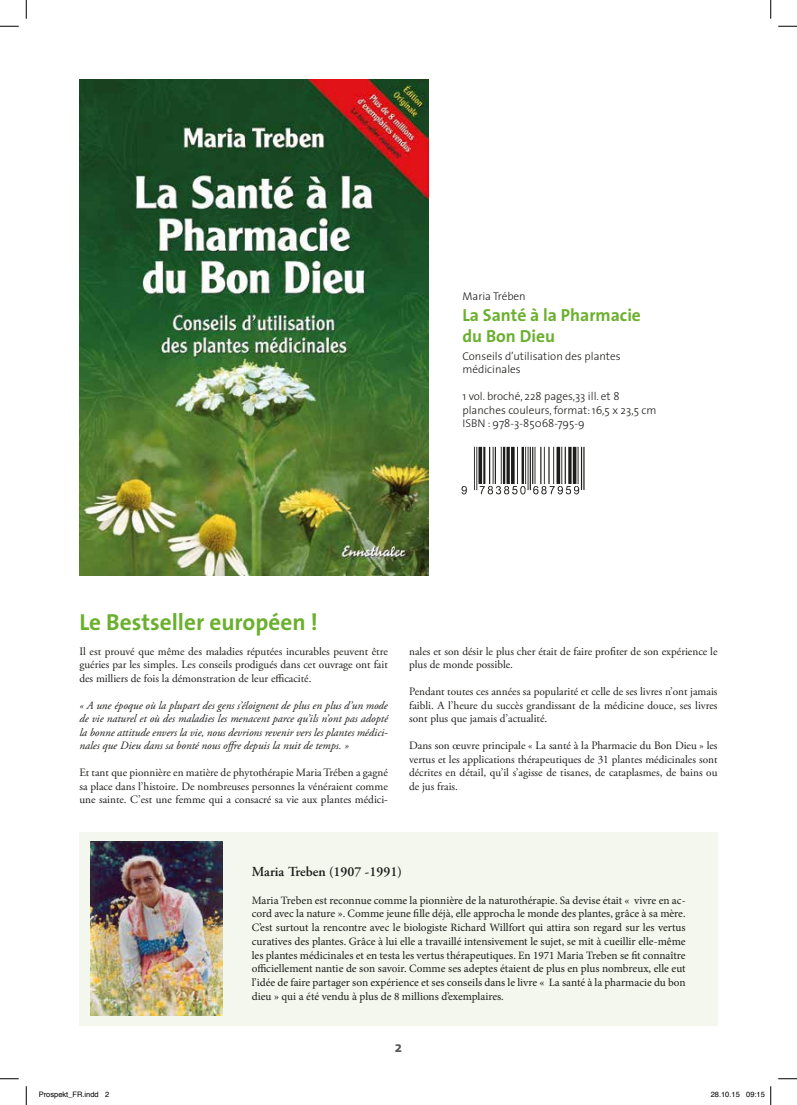
<style>
.page{position:relative;width:797px;height:1105px;background:#fff}
.page>*{position:absolute;margin:0;border:0;box-sizing:border-box;transform-origin:0 0}
.t1{font:700 23.25px "The Sans";color:#6ab02e}
.t2{font:700 17.5px/21px "The Sans";color:#6ab02e}
.t3{font:700 15px "The Sans";color:#575756}
.t4{font:600 13.75px "Adobe Garamond Pro";color:#1d1d1b}
.t5{font:11.25px/13.5px "Adobe Garamond Pro";color:#1d1d1b;text-align:justify}
.t6{font:11.25px/13.8px "Minion Pro";color:#1d1d1b;text-align:justify}
.t7{font:italic 11.25px/13.5px "Adobe Garamond Pro";color:#1d1d1b;text-align:justify}
.t8{font:300 11.25px/13.5px "The Sans";color:#1d1d1b}
.t9{font:7.5px "Helvetica";color:#000}
</style>
<div class="page">
<div style="left:79px;top:832px;width:638px;height:193px;background:#f3f7ed"></div>
<img style="left:79px;top:79px;width:349px;height:496px">
<img style="left:461px;top:446px;width:124px;height:48px">
<img style="left:90px;top:842px;width:132px;height:173px">
<svg style="left:0;top:25px;width:19px;height:2px"></svg>
<svg style="left:778px;top:25px;width:19px;height:2px"></svg>
<svg style="left:0;top:1078px;width:19px;height:1px"></svg>
<svg style="left:778px;top:1078px;width:19px;height:1px"></svg>
<svg style="left:25px;top:0;width:2px;height:19px"></svg>
<svg style="left:25px;top:1086px;width:2px;height:19px"></svg>
<svg style="left:770px;top:0;width:1px;height:19px"></svg>
<svg style="left:770px;top:1086px;width:1px;height:19px"></svg>
<p class="t8" style="left:462px;top:289px;width:65px">Maria Trében</p>
<h2 class="t2" style="left:462px;top:304px;width:180px">La Santé à la Pharmacie du Bon Dieu</h2>
<p class="t8" style="left:462px;top:349px;width:160px">Conseils d’utilisation des plantes médicinales</p>
<p class="t8" style="left:462px;top:389px;width:195px">1 vol. broché, 228 pages,33 ill. et 8 planches couleurs, format: 16,5 x 23,5 cm<br>ISBN : 978-3-85068-795-9</p>
<h1 class="t1" style="left:79px;top:603px;width:240px">Le Bestseller européen !</h1>
<p class="t5" style="left:79px;top:645px;width:310px">Il est prouvé que même des maladies réputées incurables peuvent être guéries par les simples. Les conseils prodigués dans cet ouvrage ont fait des milliers de fois la démonstration de leur efficacité.</p>
<p class="t7" style="left:79px;top:698px;width:310px">« A une époque où la plupart des gens s’éloignent de plus en plus d’un mode de vie naturel et où des maladies les menacent parce qu’ils n’ont pas adopté la bonne attitude envers la vie, nous devrions revenir vers les plantes médici&shy;nales que Dieu dans sa bonté nous offre depuis la nuit de temps. »</p>
<p class="t5" style="left:79px;top:766px;width:310px">Et tant que pionnière en matière de phytothérapie Maria Trében a gagné sa place dans l’histoire. De nombreuses personnes la vénéraient comme une sainte. C’est une femme qui a consacré sa vie aux plantes médici-</p>
<p class="t5" style="left:409px;top:645px;width:310px">nales et son désir le plus cher était de faire profiter de son expérience le plus de monde possible.</p>
<p class="t5" style="left:409px;top:685px;width:310px">Pendant toutes ces années sa popularité et celle de ses livres n’ont jamais faibli. A l’heure du succès grandissant de la médicine douce, ses livres sont plus que jamais d’actualité.</p>
<p class="t5" style="left:409px;top:739px;width:310px">Dans son œuvre principale « La santé à la Pharmacie du Bon Dieu » les vertus et les applications thérapeutiques de 31 plantes médicinales sont décrites en détail, qu’il s’agisse de tisanes, de cataplasmes, de bains ou de jus frais.</p>
<p class="t4" style="left:252px;top:864px;width:152px">Maria Treben (1907 -1991)</p>
<p class="t6" style="left:252px;top:893px;width:435px">Maria Treben est reconnue comme la pionnière de la naturothérapie. Sa devise était « vivre en ac&shy;cord avec la nature ». Comme jeune fille déjà, elle approcha le monde des plantes, grâce à sa mère.<br>C’est surtout la rencontre avec le biologiste Richard Willfort qui attira son regard sur les vertus curatives des plantes. Grâce à lui elle a travaillé intensivement le sujet, se mit à cueillir elle-même les plantes médicinales et en testa les vertus thérapeutiques. En 1971 Maria Treben se fit connaître officiellement nantie de son savoir. Comme ses adeptes étaient de plus en plus nombreux, elle eut l’idée de faire partager son expérience et ses conseils dans le livre « La santé à la pharmacie du bon dieu » qui a été vendu à plus de 8 millions d’exemplaires.</p>
<h3 class="t3" style="left:395px;top:1034px;width:9px">2</h3>
<p class="t9" style="left:39px;top:1089px;width:72px">Prospekt_FR.indd 2</p>
<p class="t9" style="left:710px;top:1089px;width:56px">28.10.15 09:15</p>
</div>
